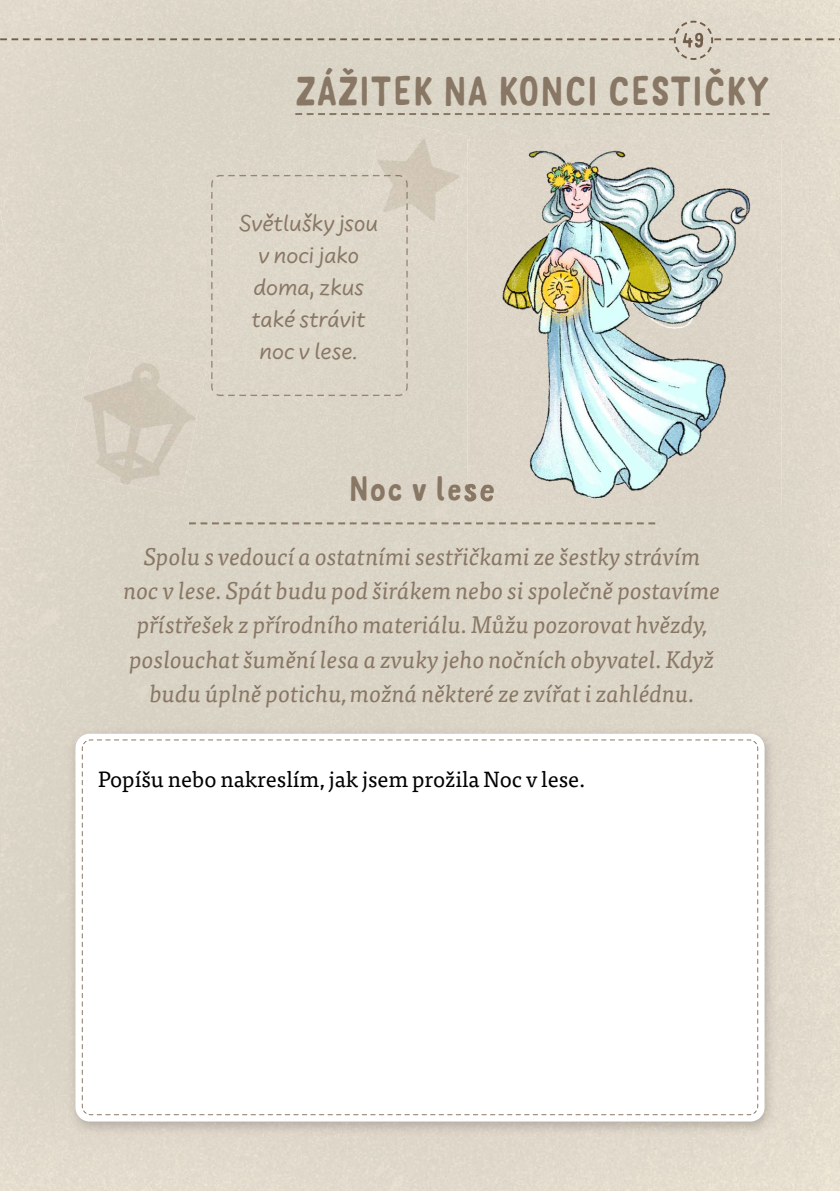
<style>
.page{position:relative;width:840px;height:1191px;background:#fff}
.page>*{position:absolute;margin:0;border:0;box-sizing:border-box;transform-origin:0 0}
.t1{font:40px "Mr Dodo Regular Rounded";color:#897765}
.t2{font:34px "Mr Dodo Regular Rounded";color:#897765}
.t3{font:italic 24px/34px "Tisa Pro";color:#897765;text-align:center}
.t4{font:24px/32px "Uberhand Pro";color:#897765;text-align:center}
.t5{font:22px "Tisa Pro";color:#000}
</style>
<div class="page">
<div style="left:489px;top:0;width:281px;height:140px;background:#ded7c9"></div>
<div style="left:351px;top:476px;width:116px;height:25px;background:#dbd3c7"></div>
<img style="left:0;top:209px;width:8px;height:46px">
<img style="left:67px;top:344px;width:140px;height:151px">
<img style="left:362px;top:119px;width:108px;height:117px">
<svg style="left:295px;top:113px;width:474px;height:2px"></svg>
<img style="left:211px;top:192px;width:1px;height:187px">
<img style="left:406px;top:237px;width:1px;height:142px">
<img style="left:228px;top:175px;width:140px;height:1px">
<svg style="left:211px;top:175px;width:12px;height:12px"></svg>
<svg style="left:372px;top:175px;width:35px;height:57px"></svg>
<img style="left:211px;top:383px;width:196px;height:13px">
<svg style="left:189px;top:522px;width:466px;height:2px"></svg>
<img style="left:66px;top:726px;width:711px;height:410px">
<div style="left:75px;top:733px;width:689px;height:388px;background:#fff;border-radius:14px"></div>
<svg style="left:81px;top:739px;width:677px;height:376px"></svg>
<img style="left:467px;top:140px;width:314px;height:366px">
<svg style="left:467px;top:140px;width:2px;height:10px"></svg>
<img style="left:467px;top:476px;width:26px;height:25px">
<img style="left:0;top:38px;width:839px;height:2px">
<img style="left:673px;top:21px;width:39px;height:39px">
<h1 class="t1" style="left:295px;top:67px;width:475px">ZÁŽITEK NA KONCI CESTIČKY</h1>
<p class="t4" style="left:239px;top:205px;width:140px">Světlušky jsou v noci jako doma, zkus také strávit noc v lese.</p>
<h2 class="t2" style="left:348px;top:468px;width:149px">Noc v lese</h2>
<p class="t3" style="left:124px;top:538px;width:597px">Spolu s vedoucí a ostatními sestřičkami ze šestky strávím noc v lese. Spát budu pod širákem nebo si společně postavíme přístřešek z přírodního materiálu. Můžu pozorovat hvězdy, poslouchat šumění lesa a zvuky jeho nočních obyvatel. Když budu úplně potichu, možná některé ze zvířat i zahlédnu.</p>
<p class="t5" style="left:98px;top:762px;width:488px">Popíšu nebo nakreslím, jak jsem prožila Noc v lese.</p>
</div>
